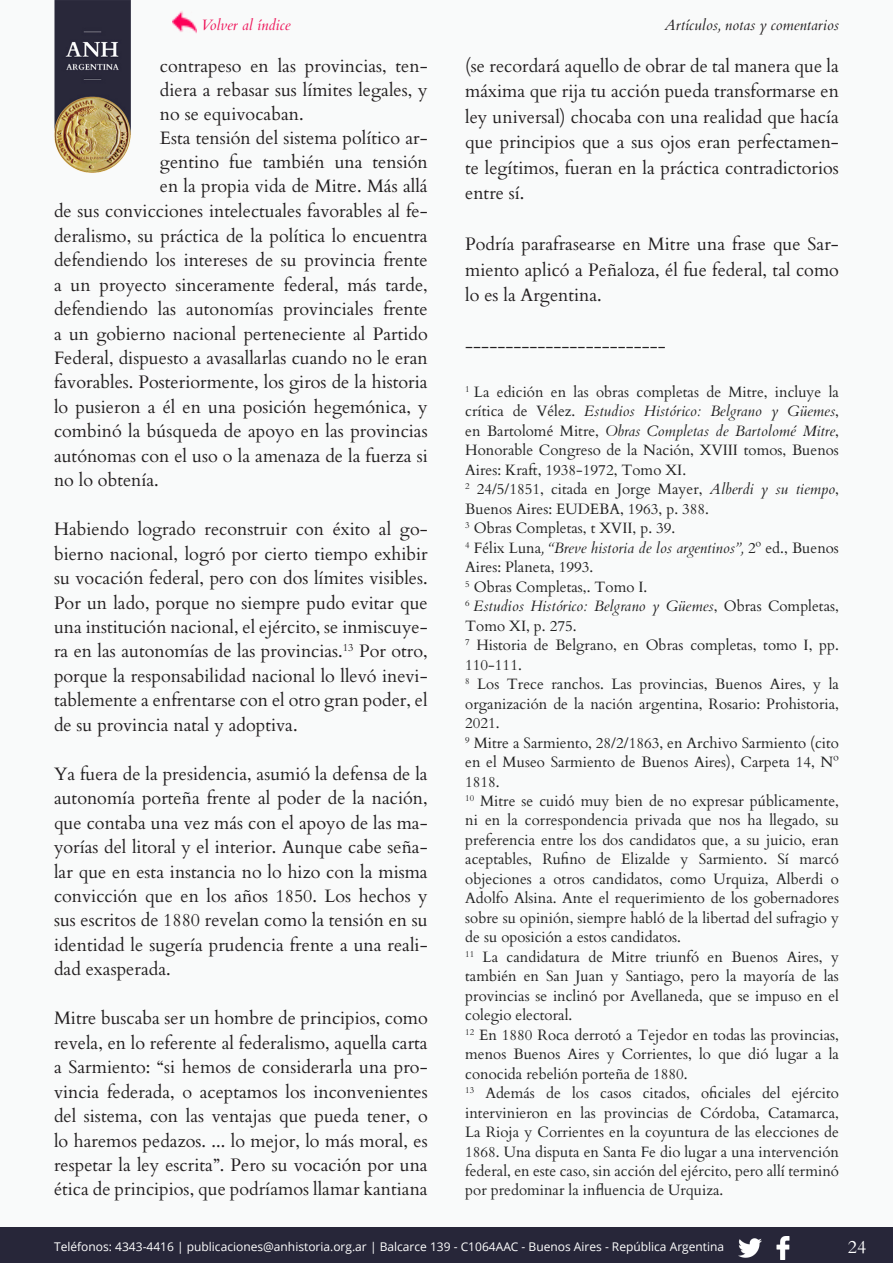
<style>
.page{position:relative;width:893px;height:1263px;background:#f9fafa}
.page>*{position:absolute;margin:0;border:0;box-sizing:border-box;transform-origin:0 0}
.t1{font:18px/24.5px "Cardo";color:#231f20;text-align:justify}
.t2{font:18px "Cardo";color:#fff}
.Nota_al_pie{font:15px/19.5px "Cardo";color:#222;text-align:justify}
.Nota_al_pie-2{font:italic 15px/19.5px "Cardo";color:#222}
.t3{font:italic 15px "Cardo";color:#231f20}
.t4{font:italic 15px "Cardo";color:#ee155a}
.t5{font:12px "Open Sans";color:#fff}
.s1{font-style:italic}
.s2{font-style:normal}
</style>
<div class="page">
<div style="left:0;top:1227px;width:893px;height:36px;background:#272639"></div>
<img style="left:54px;top:0;width:77px;height:172px">
<img style="left:776px;top:1236px;width:14px;height:23px">
<img style="left:739px;top:1238px;width:23px;height:20px">
<img style="left:172px;top:11px;width:24px;height:22px">
<p class="t4" style="left:201px;top:16px;width:91px">Volver al índice</p>
<p class="t3" style="left:664px;top:16px;width:176px">Artículos, notas y comentarios</p>
<p class="t1" style="left:465px;top:52px;width:375px;line-height:25.5px">(se recordará aquello de obrar de tal manera que la máxima que rija tu acción pueda transformarse en ley universal) chocaba con una realidad que hacía que principios que a sus ojos eran perfectamen&shy;te legítimos, fueran en la práctica contradictorios entre sí.</p>
<p class="t1" style="left:465px;top:230px;width:375px;line-height:25.5px">Podría parafrasearse en Mitre una frase que Sar&shy;miento aplicó a Peñaloza, él fue federal, tal como lo es la Argentina.</p>
<p class="t1" style="left:160px;top:53px;width:269px;line-height:24px">contrapeso en las provincias, ten&shy;diera a rebasar sus límites legales, y no se equivocaban.</p>
<p class="t1" style="left:160px;top:125px;width:269px;line-height:24px">Esta tensión del sistema político ar&shy;gentino fue también una tensión en la propia vida de Mitre. Más allá</p>
<p class="t1" style="left:54px;top:198px;width:375px">de sus convicciones intelectuales favorables al fe&shy;deralismo, su práctica de la política lo encuentra defendiendo los intereses de su provincia frente a un proyecto sinceramente federal, más tarde, defendiendo las autonomías provinciales frente a un gobierno nacional perteneciente al Partido Federal, dispuesto a avasallarlas cuando no le eran favorables. Posteriormente, los giros de la historia lo pusieron a él en una posición hegemónica, y combinó la búsqueda de apoyo en las provincias autónomas con el uso o la amenaza de la fuerza si no lo obtenía.</p>
<p class="t1" style="left:54px;top:516px;width:375px;text-align:left">Habiendo logrado reconstruir con éxito al go&shy;bierno nacional, logró por cierto tiempo exhibir su vocación federal, pero con dos límites visibles.<br>Por un lado, porque no siempre pudo evitar que una institución nacional, el ejército, se inmiscuye&shy;ra en las autonomías de las provincias. <sup>13</sup> Por otro, porque la responsabilidad nacional lo llevó inevi&shy;tablemente a enfrentarse con el otro gran poder, el de su provincia natal y adoptiva.</p>
<p class="t1" style="left:54px;top:760px;width:375px">Ya fuera de la presidencia, asumió la defensa de la autonomía porteña frente al poder de la nación, que contaba una vez más con el apoyo de las ma&shy;yorías del litoral y el interior. Aunque cabe seña&shy;lar que en esta instancia no lo hizo con la misma convicción que en los años 1850. Los hechos y sus escritos de 1880 revelan como la tensión en su identidad le sugería prudencia frente a una reali&shy;dad exasperada.</p>
<p class="t1" style="left:54px;top:1005px;width:375px">Mitre buscaba ser un hombre de principios, como revela, en lo referente al federalismo, aquella carta a Sarmiento: “si hemos de considerarla una pro&shy;vincia federada, o aceptamos los inconvenientes del sistema, con las ventajas que pueda tener, o lo haremos pedazos. ... lo mejor, lo más moral, es respetar la ley escrita”. Pero su vocación por una ética de principios, que podríamos llamar kantiana</p>
<p class="t1" style="left:465px;top:333px;width:202px">-------------------------</p>
<p class="Nota_al_pie" style="left:465px;top:381px;width:375px"><sup>1</sup> La edición en las obras completas de Mitre, incluye la crítica de Vélez. <span class="s1">Estudios Histórico: Belgrano y Güemes</span>, en Bartolomé Mitre, <span class="s1">Obras Completas de Bartolomé Mitre</span>, Honorable Congreso de la Nación, XVIII tomos, Buenos Aires: Kraft, 1938-1972, Tomo XI.</p>
<p class="Nota_al_pie" style="left:465px;top:479px;width:375px"><sup>2</sup> 24/5/1851, citada en Jorge Mayer, <span class="s1">Alberdi y su tiempo</span>,<br>Buenos Aires: EUDEBA, 1963, p. 388.</p>
<p class="Nota_al_pie" style="left:465px;top:518px;width:212px"><sup>3</sup> Obras Completas, t XVII, p. 39.</p>
<p class="Nota_al_pie" style="left:465px;top:537px;width:375px"><sup>4</sup> Félix Luna<span class="s1">, “Breve historia de los argentinos”,</span> 2º ed., Buenos<br>Aires: Planeta, 1993.</p>
<p class="Nota_al_pie" style="left:465px;top:576px;width:184px"><sup>5</sup> Obras Completas,. Tomo I.</p>
<p class="Nota_al_pie-2" style="left:465px;top:596px;width:375px"><sup>6</sup> Estudios Histórico: Belgrano y Güemes<span class="s2">, Obras Completas,<br>Tomo XI, p. 275.</span></p>
<p class="Nota_al_pie" style="left:465px;top:635px;width:375px"><sup>7</sup> Historia de Belgrano, en Obras completas, tomo I, pp.<br>110-111.</p>
<p class="Nota_al_pie" style="left:465px;top:673px;width:375px"><sup>8</sup> Los Trece ranchos. Las provincias, Buenos Aires, y la organización de la nación argentina, Rosario: Prohistoria, 2021.</p>
<p class="Nota_al_pie" style="left:465px;top:732px;width:375px"><sup>9</sup> Mitre a Sarmiento, 28/2/1863, en Archivo Sarmiento (cito en el Museo Sarmiento de Buenos Aires), Carpeta 14, Nº 1818.</p>
<p class="Nota_al_pie" style="left:465px;top:790px;width:375px"><sup>10</sup> Mitre se cuidó muy bien de no expresar públicamente, ni en la correspondencia privada que nos ha llegado, su preferencia entre los dos candidatos que, a su juicio, eran aceptables, Rufino de Elizalde y Sarmiento. Sí marcó objeciones a otros candidatos, como Urquiza, Alberdi o Adolfo Alsina. Ante el requerimiento de los gobernadores sobre su opinión, siempre habló de la libertad del sufragio y de su oposición a estos candidatos.</p>
<p class="Nota_al_pie" style="left:465px;top:946px;width:375px"><sup>11</sup> La candidatura de Mitre triunfó en Buenos Aires, y también en San Juan y Santiago, pero la mayoría de las provincias se inclinó por Avellaneda, que se impuso en el colegio electoral.</p>
<p class="Nota_al_pie" style="left:465px;top:1024px;width:375px"><sup>12</sup> En 1880 Roca derrotó a Tejedor en todas las provincias, menos Buenos Aires y Corrientes, lo que dió lugar a la conocida rebelión porteña de 1880.</p>
<p class="Nota_al_pie" style="left:465px;top:1082px;width:375px"><sup>13</sup> Además de los casos citados, oficiales del ejército intervinieron en las provincias de Córdoba, Catamarca, La Rioja y Corrientes en la coyuntura de las elecciones de 1868. Una disputa en Santa Fe dio lugar a una intervención federal, en este caso, sin acción del ejército, pero allí terminó por predominar la influencia de Urquiza.</p>
<p class="t5" style="left:54px;top:1238px;width:672px">Teléfonos: 4343-4416 | publicaciones@anhistoria.org.ar | Balcarce 139 - C1064AAC - Buenos Aires - República Argentina</p>
<p class="t2" style="left:848px;top:1232px;width:20px">24</p>
</div>
